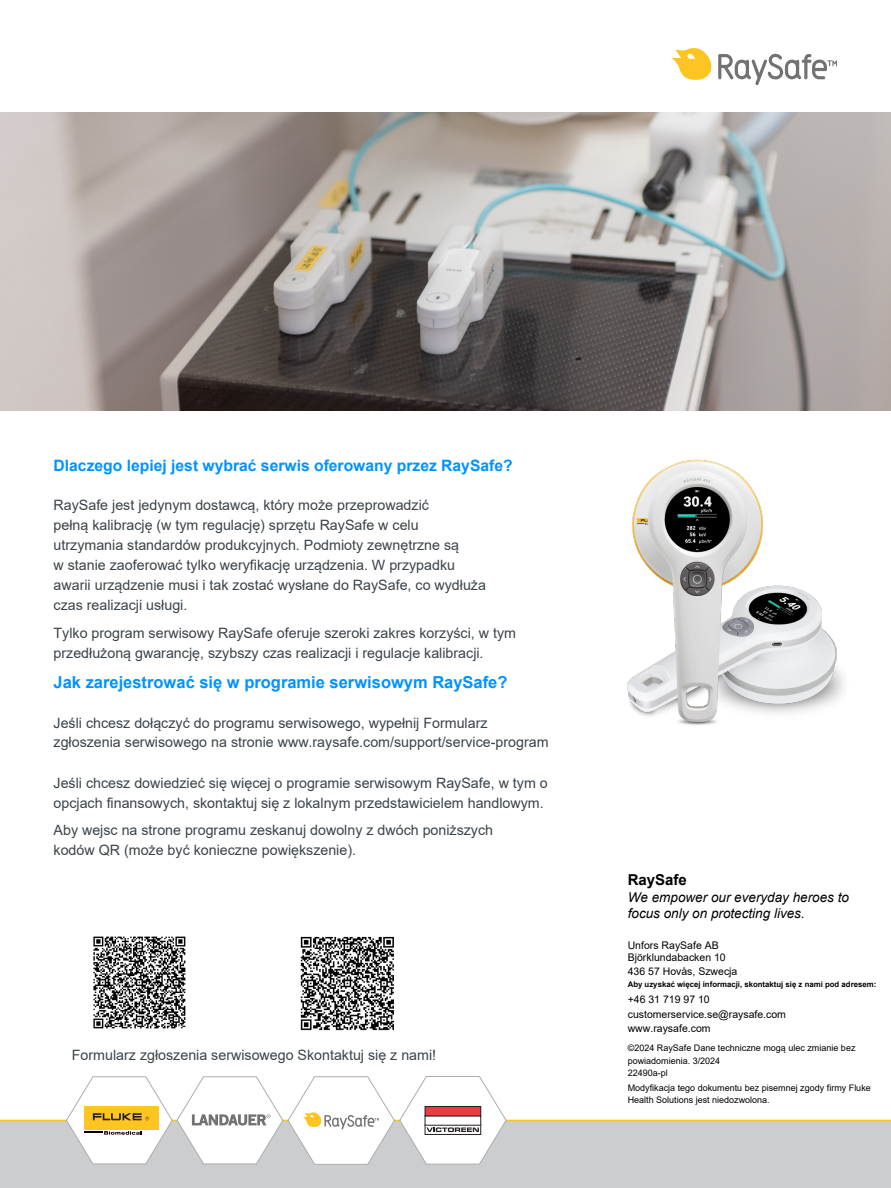
<style>
.page{position:relative;width:891px;height:1188px;background:#fff}
.page>*{position:absolute;margin:0;border:0;box-sizing:border-box;transform-origin:0 0}
.t1{font:700 16.5px "Arial";color:#0093ff}
.t2{font:700 15.6px "Arial";color:#0093ff}
.t3{font:700 15px "Arial";color:#000}
.t4{font:14.25px/19.8px "Arial";color:#3a434a}
.t5{font:italic 13.5px/16.2px "Arial";color:#000}
.t6{font:10.5px/14.7px "Arial";color:#000}
.t7{font:9px/12.6px "Arial";color:#000}
.t8{font:700 7.8px "Arial";color:#000}
.s1{font-style:inherit}
</style>
<div class="page">
<svg style="left:671px;top:48px;width:166px;height:37px"></svg>
<div style="left:0;top:1120px;width:891px;height:68px;background:#cccdce"></div>
<img style="left:300px;top:936px;width:94px;height:95px">
<img style="left:93px;top:936px;width:93px;height:93px">
<img style="left:0;top:112px;width:891px;height:298px">
<img style="left:627px;top:459px;width:217px;height:266px">
<hr style="left:0;top:1120px;width:891px;height:1px;background:#fec422">
<svg style="left:66px;top:1076px;width:441px;height:89px"></svg>
<p class="t2" style="left:54px;top:455px;width:461px">Dlaczego lepiej jest wybrać serwis oferowany przez RaySafe?</p>
<p class="t4" style="left:54px;top:496px;width:434px">RaySafe jest jedynym dostawcą, który może przeprowadzić<br>pełną kalibrację (w tym regulację) sprzętu RaySafe w celu utrzymania standardów produkcyjnych. <span class="s1">Podmioty</span> zewnętrzn<span class="s1">e</span> są<br>w stanie zaoferować tylko weryfikację urządzenia. W przypadku awarii urządzenie musi <span class="s1">i tak</span> zostać wysłane do RaySafe, co wydłuża czas realizacji usługi.</p>
<p class="t4" style="left:54px;top:623px;width:464px">Tylko program serwisowy RaySafe oferuje szeroki zakres korzyści, w tym przedłużoną gwarancję, szybszy czas realizacji i regulacje kalibracji.</p>
<p class="t1" style="left:54px;top:673px;width:455px">Jak zarejestrować się w programie serwisowym RaySafe?</p>
<p class="t4" style="left:54px;top:713px;width:496px">Jeśli chcesz dołączyć do programu serwisowego, wypełnij Formularz zgłoszenia serwisowego <span class="s1">na stronie www.raysafe.com/support/service-program</span></p>
<p class="t4" style="left:54px;top:773px;width:496px">Jeśli chcesz dowiedzieć się więcej o programie serwisowym RaySafe, w tym o opcjach <span class="s1">finansowych</span>, skontaktuj się z lokalnym przedstawicielem handlowym.</p>
<p class="t4" style="left:54px;top:821px;width:441px"><span class="s1">Aby wejsc na strone programu</span> zeskanuj dowolny z dwóch poniższych kodów QR (może być konieczne powiększenie).</p>
<p class="t4" style="left:72px;top:1045px;width:366px">Formularz zgłoszenia serwisowego Skontaktuj się z nami!</p>
<p class="t3" style="left:628px;top:869px;width:61px">RaySafe</p>
<p class="t5" style="left:628px;top:889px;width:223px">We empower our everyday heroes to focus only on protecting lives.</p>
<p class="t6" style="left:628px;top:939px;width:100px;line-height:12px">Unfors RaySafe AB<br>Björklundabacken 10</p>
<p class="t6" style="left:628px;top:964px;width:111px">436 57 Hovås, Szwecja</p>
<p class="t8" style="left:628px;top:980px;width:250px">Aby uzyskać więcej informacji, skontaktuj się z nami pod adresem:</p>
<p class="t6" style="left:628px;top:992px;width:160px">+46 31 719 97 10 customerservice.se@raysafe.com www.raysafe.com</p>
<p class="t7" style="left:628px;top:1042px;width:229px">©2024 RaySafe Dane techniczne mogą ulec zmianie bez powiadomienia. 3/2024<br>22490a-pl</p>
<p class="t7" style="left:628px;top:1081px;width:245px">Modyfikacja tego dokumentu bez pisemnej zgody firmy Fluke<br>Health Solutions jest niedozwolona.</p>
</div>
